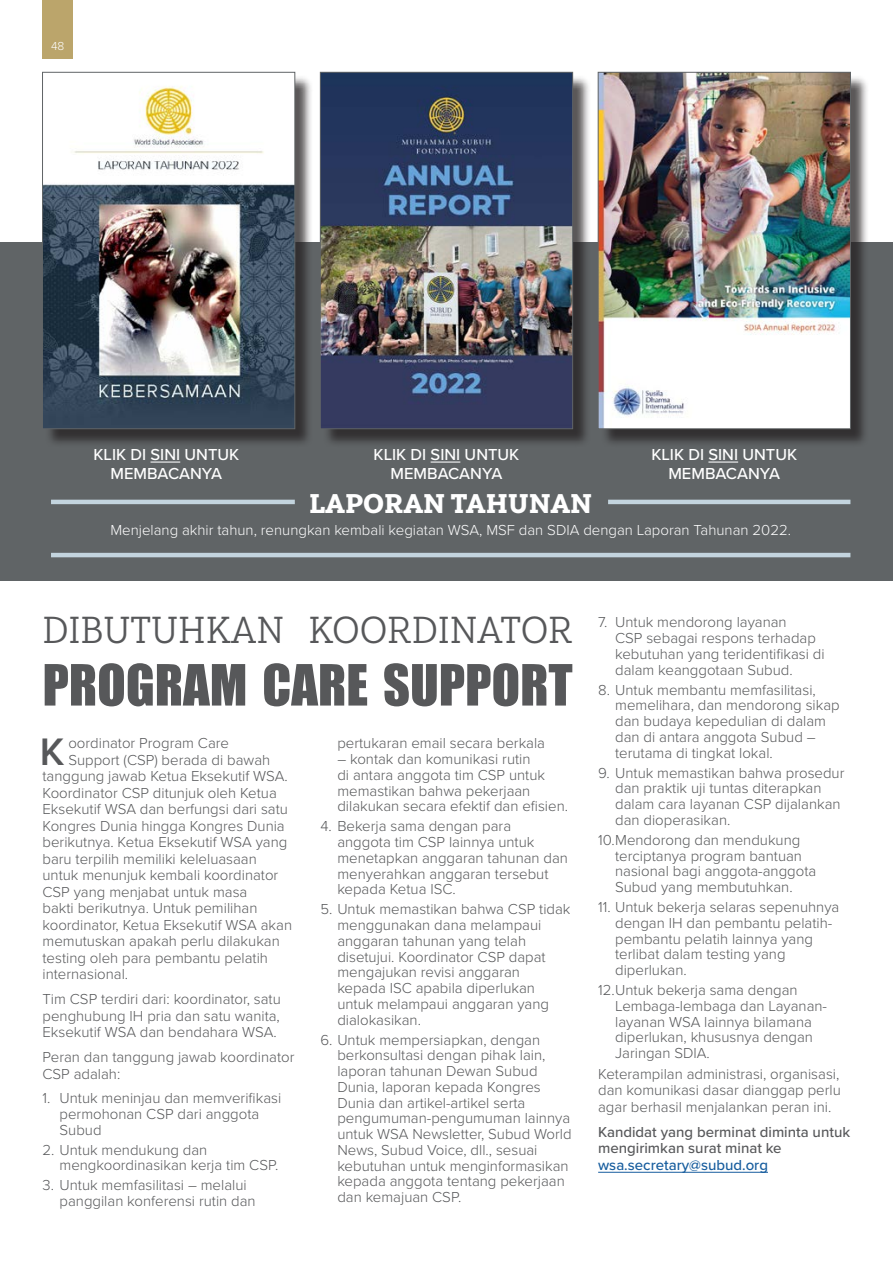
<style>
.page{position:relative;width:893px;height:1263px;background:#fff}
.page>*{position:absolute;margin:0;border:0;box-sizing:border-box;transform-origin:0 0}
.Body_text{font:52.5px "Impact";color:#57585a}
.Drop_cap_text{font:600 39.75px "Proxima Nova";color:#57585a}
.Body_text-2{font:37.5px "Yorkten Slab Nor Boo";color:#57585a}
.Body_text-3{font:27px "Yorkten Slab Nor Bla";color:#fff}
.t1{font:500 16.5px/19.8px "Proxima Nova";color:#fff;text-align:center}
.Body_text-4{font:300 15px/15.8px "Proxima Nova";color:#57585a}
.Drop_cap_text-2{font:300 15px "Proxima Nova";color:#57585a}
.Body_text-5{font:300 15px "Proxima Nova";color:#fff}
.Body_text-6{font:500 15px/16.5px "Proxima Nova";color:#57585a}
.t2{font:300 12px "Proxima Nova";color:#fff}
.s1{color:#175d9e}
</style>
<div class="page">
<div style="left:0;top:242px;width:893px;height:338px;background:#606466"></div>
<div style="left:45px;top:74px;width:269px;height:374px;background:#231f20;opacity:.75"></div>
<img style="left:44px;top:74px;width:249px;height:353px">
<div style="left:42px;top:72px;width:253px;height:357px;border:1px solid #606466"></div>
<hr style="left:151px;top:461px;width:29px;height:2px;background:#fff">
<div style="left:322px;top:74px;width:269px;height:374px;background:#231f20;opacity:.75"></div>
<img style="left:322px;top:74px;width:249px;height:353px">
<div style="left:320px;top:72px;width:253px;height:357px;border:1px solid #606466"></div>
<hr style="left:431px;top:461px;width:29px;height:2px;background:#fff">
<div style="left:600px;top:74px;width:269px;height:374px;background:#231f20;opacity:.75"></div>
<img style="left:600px;top:74px;width:249px;height:353px">
<div style="left:598px;top:72px;width:253px;height:357px;border:1px solid #606466"></div>
<hr style="left:708px;top:461px;width:30px;height:2px;background:#fff">
<hr style="left:51px;top:500px;width:244px;height:4px;background:#c3d4de">
<hr style="left:51px;top:553px;width:799px;height:4px;background:#c3d4de">
<hr style="left:608px;top:500px;width:242px;height:4px;background:#c3d4de">
<hr style="left:598px;top:1172px;width:170px;height:1px;background:#175d9e">
<div style="left:43px;top:0;width:30px;height:58px;background:#bba56b"></div>
<p class="t2" style="left:51px;top:37px;width:15px">48</p>
<p class="t1" style="left:94px;top:443px;width:147px">KLIK DI SINI UNTUK<br>MEMBACANYA</p>
<p class="t1" style="left:374px;top:443px;width:147px">KLIK DI SINI UNTUK<br>MEMBACANYA</p>
<p class="t1" style="left:651px;top:443px;width:147px">KLIK DI SINI UNTUK<br>MEMBACANYA</p>
<p class="Body_text-3" style="left:309px;top:486px;width:285px">LAPORAN TAHUNAN</p>
<p class="Body_text-5" style="left:110px;top:519px;width:682px">Menjelang akhir tahun, renungkan kembali kegiatan WSA, MSF dan SDIA dengan Laporan Tahunan 2022.</p>
<p class="Body_text-2" style="left:43px;top:608px;width:532px">DIBUTUHKAN KOORDINATOR</p>
<p class="Body_text" style="left:43px;top:644px;width:532px">PROGRAM CARE SUPPORT</p>
<p class="Drop_cap_text" style="left:40px;top:722px;width:26px">K</p>
<p class="Drop_cap_text-2" style="left:68px;top:732px;width:162px">oordinator Program Care</p>
<p class="Drop_cap_text-2" style="left:68px;top:748px;width:203px">Support (CSP) berada di bawah</p>
<p class="Drop_cap_text-2" style="left:43px;top:765px;width:247px">tanggung jawab Ketua Eksekutif WSA.</p>
<p class="Drop_cap_text-2" style="left:43px;top:781px;width:236px">Koordinator CSP ditunjuk oleh Ketua</p>
<p class="Drop_cap_text-2" style="left:43px;top:798px;width:247px">Eksekutif WSA dan berfungsi dari satu</p>
<p class="Drop_cap_text-2" style="left:43px;top:814px;width:244px">Kongres Dunia hingga Kongres Dunia</p>
<p class="Drop_cap_text-2" style="left:43px;top:831px;width:246px">berikutnya. Ketua Eksekutif WSA yang</p>
<p class="Drop_cap_text-2" style="left:43px;top:847px;width:216px">baru terpilih memiliki keleluasaan</p>
<p class="Drop_cap_text-2" style="left:43px;top:864px;width:237px">untuk menunjuk kembali koordinator</p>
<p class="Drop_cap_text-2" style="left:43px;top:880px;width:206px">CSP yang menjabat untuk masa</p>
<p class="Drop_cap_text-2" style="left:43px;top:897px;width:216px">bakti berikutnya. Untuk pemilihan</p>
<p class="Drop_cap_text-2" style="left:43px;top:913px;width:251px">koordinator, Ketua Eksekutif WSA akan</p>
<p class="Drop_cap_text-2" style="left:43px;top:930px;width:239px">memutuskan apakah perlu dilakukan</p>
<p class="Drop_cap_text-2" style="left:43px;top:946px;width:227px">testing oleh para pembantu pelatih</p>
<p class="Drop_cap_text-2" style="left:43px;top:963px;width:87px">internasional.</p>
<p class="Body_text-4" style="left:43px;top:990px;width:240px;line-height:16.5px;text-align:justify">Tim CSP terdiri dari: koordinator, satu penghubung IH pria dan satu wanita, Eksekutif WSA dan bendahara WSA.</p>
<p class="Body_text-4" style="left:43px;top:1048px;width:253px;line-height:16.5px">Peran dan tanggung jawab koordinator<br>CSP adalah:</p>
<p class="Body_text-4" style="left:60px;top:1089px;width:223px;text-indent:-17px">1. Untuk meninjau dan memverifikasi permohonan CSP dari anggota<br>Subud</p>
<p class="Body_text-4" style="left:60px;top:1141px;width:220px;text-indent:-17px">2. Untuk mendukung dan mengkoordinasikan kerja tim CSP.</p>
<p class="Body_text-4" style="left:60px;top:1176px;width:198px;text-indent:-17px">3. Untuk memfasilitasi – melalui panggilan konferensi rutin dan</p>
<p class="Body_text-4" style="left:337px;top:734px;width:209px">pertukaran email secara berkala</p>
<p class="Body_text-4" style="left:337px;top:750px;width:232px">– kontak dan komunikasi rutin<br>di antara anggota tim CSP untuk memastikan bahwa pekerjaan dilakukan secara efektif dan efisien.</p>
<p class="Body_text-4" style="left:337px;top:817px;width:232px;text-indent:-17px">4. Bekerja sama dengan para anggota tim CSP lainnya untuk menetapkan anggaran tahunan dan menyerahkan anggaran tersebut kepada Ketua ISC.</p>
<p class="Body_text-4" style="left:337px;top:900px;width:235px;text-indent:-17px">5. Untuk memastikan bahwa CSP tidak menggunakan dana melampaui anggaran tahunan yang telah disetujui. Koordinator CSP dapat mengajukan revisi anggaran kepada ISC apabila diperlukan untuk melampaui anggaran yang dialokasikan.</p>
<p class="Body_text-4" style="left:337px;top:1031px;width:236px;text-indent:-17px">6. Untuk mempersiapkan, dengan berkonsultasi dengan pihak lain, laporan tahunan Dewan Subud<br>Dunia, laporan kepada Kongres<br>Dunia dan artikel-artikel serta pengumuman-pengumuman lainnya untuk WSA Newsletter, Subud World<br>News, Subud Voice, dll., sesuai kebutuhan untuk menginformasikan kepada anggota tentang pekerjaan dan kemajuan CSP.</p>
<p class="Body_text-4" style="left:615px;top:614px;width:211px;text-indent:-17px">7. Untuk mendorong layanan<br>CSP sebagai respons terhadap kebutuhan yang teridentifikasi di dalam keanggotaan Subud.</p>
<p class="Body_text-4" style="left:615px;top:681px;width:226px;text-indent:-17px">8. Untuk membantu memfasilitasi, memelihara, dan mendorong sikap dan budaya kepedulian di dalam dan di antara anggota Subud – terutama di tingkat lokal.</p>
<p class="Body_text-4" style="left:615px;top:764px;width:231px;text-indent:-17px">9. Untuk memastikan bahwa prosedur dan praktik uji tuntas diterapkan dalam cara layanan CSP dijalankan dan dioperasikan.</p>
<p class="Body_text-4" style="left:615px;top:831px;width:203px;text-indent:-17px">10.Mendorong dan mendukung terciptanya program bantuan nasional bagi anggota-anggota<br>Subud yang membutuhkan.</p>
<p class="Body_text-4" style="left:615px;top:898px;width:226px;text-indent:-17px">11. Untuk bekerja selaras sepenuhnya dengan IH dan pembantu pelatih&shy;pembantu pelatih lainnya yang terlibat dalam testing yang diperlukan.</p>
<p class="Body_text-4" style="left:615px;top:981px;width:213px;text-indent:-17px">12.Untuk bekerja sama dengan<br>Lembaga-lembaga dan Layanan&shy;layanan WSA lainnya bilamana diperlukan, khususnya dengan<br>Jaringan SDIA.</p>
<p class="Body_text-4" style="left:598px;top:1065px;width:244px;line-height:16.5px;text-align:justify">Keterampilan administrasi, organisasi, dan komunikasi dasar dianggap perlu agar berhasil menjalankan peran ini.</p>
<p class="Body_text-6" style="left:598px;top:1123px;width:253px">Kandidat yang berminat diminta untuk mengirimkan surat minat ke <span class="s1">wsa.secretary@subud.org</span></p>
</div>
